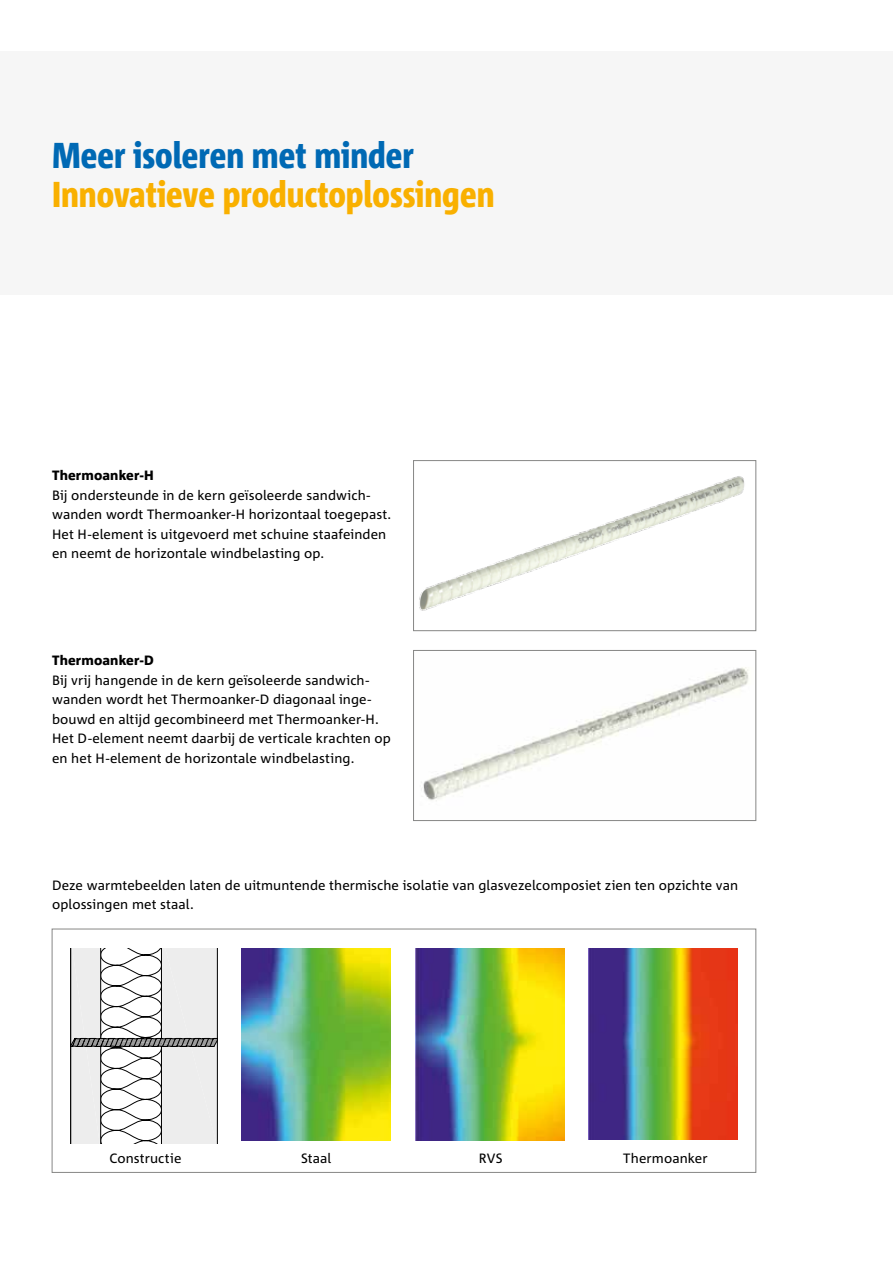
<style>
.page{position:relative;width:893px;height:1263px;background:#fff}
.page>*{position:absolute;margin:0;border:0;box-sizing:border-box;transform-origin:0 0}
.t1{font:800 36px "Corpid E1 s Cd";color:#f9b000}
.t2{font:800 36px "Corpid E1 s Cd";color:#0069b4}
.t3{font:13.5px/19.5px "Corpid E1 s";letter-spacing:.005em;color:#000}
.t4{font:800 13.5px "Corpid E1 s";letter-spacing:.01em;color:#000}
</style>
<div class="page">
<div style="left:0;top:51px;width:893px;height:244px;background:#f6f6f6"></div>
<svg style="left:70px;top:948px;width:148px;height:195px"></svg>
<img style="left:419px;top:476px;width:326px;height:135px">
<div style="left:413px;top:460px;width:343px;height:171px;border:1px solid #878786"></div>
<img style="left:421px;top:667px;width:328px;height:134px">
<div style="left:413px;top:650px;width:343px;height:171px;border:1px solid #878786"></div>
<img style="left:242px;top:948px;width:149px;height:192px">
<img style="left:415px;top:948px;width:150px;height:192px">
<img style="left:589px;top:948px;width:149px;height:191px">
<div style="left:52px;top:929px;width:704px;height:244px;border:1px solid #878786"></div>
<h1 class="t2" style="left:52px;top:133px;width:363px">Meer isoleren met minder</h1>
<h1 class="t1" style="left:52px;top:172px;width:444px">Innovatieve productoplossingen</h1>
<p class="t4" style="left:52px;top:467px;width:103px">Thermoanker-H</p>
<p class="t3" style="left:52px;top:485px;width:341px">Bij ondersteunde in de kern geïsoleerde sandwich&shy;wanden wordt Thermoanker-H horizontaal toegepast.<br>Het H-element is uitgevoerd met schuine staafeinden en neemt de horizontale windbelasting op.</p>
<p class="t4" style="left:52px;top:652px;width:103px">Thermoanker-D</p>
<p class="t3" style="left:52px;top:670px;width:340px">Bij vrij hangende in de kern geïsoleerde sandwich&shy;wanden wordt het Thermoanker-D diagonaal inge&shy;bouwd en altijd gecombineerd met Thermoanker-H.<br>Het D-element neemt daarbij de verticale krachten op en het H-element de horizontale windbelasting.</p>
<p class="t3" style="left:52px;top:875px;width:688px">Deze warmtebeelden laten de uitmuntende thermische isolatie van glasvezelcomposiet zien ten opzichte van oplossingen met staal.</p>
<p class="t3" style="left:109px;top:1148px;width:74px">Constructie</p>
<p class="t3" style="left:301px;top:1148px;width:32px">Staal</p>
<p class="t3" style="left:479px;top:1148px;width:25px">RVS</p>
<p class="t3" style="left:623px;top:1148px;width:86px">Thermoanker</p>
</div>
